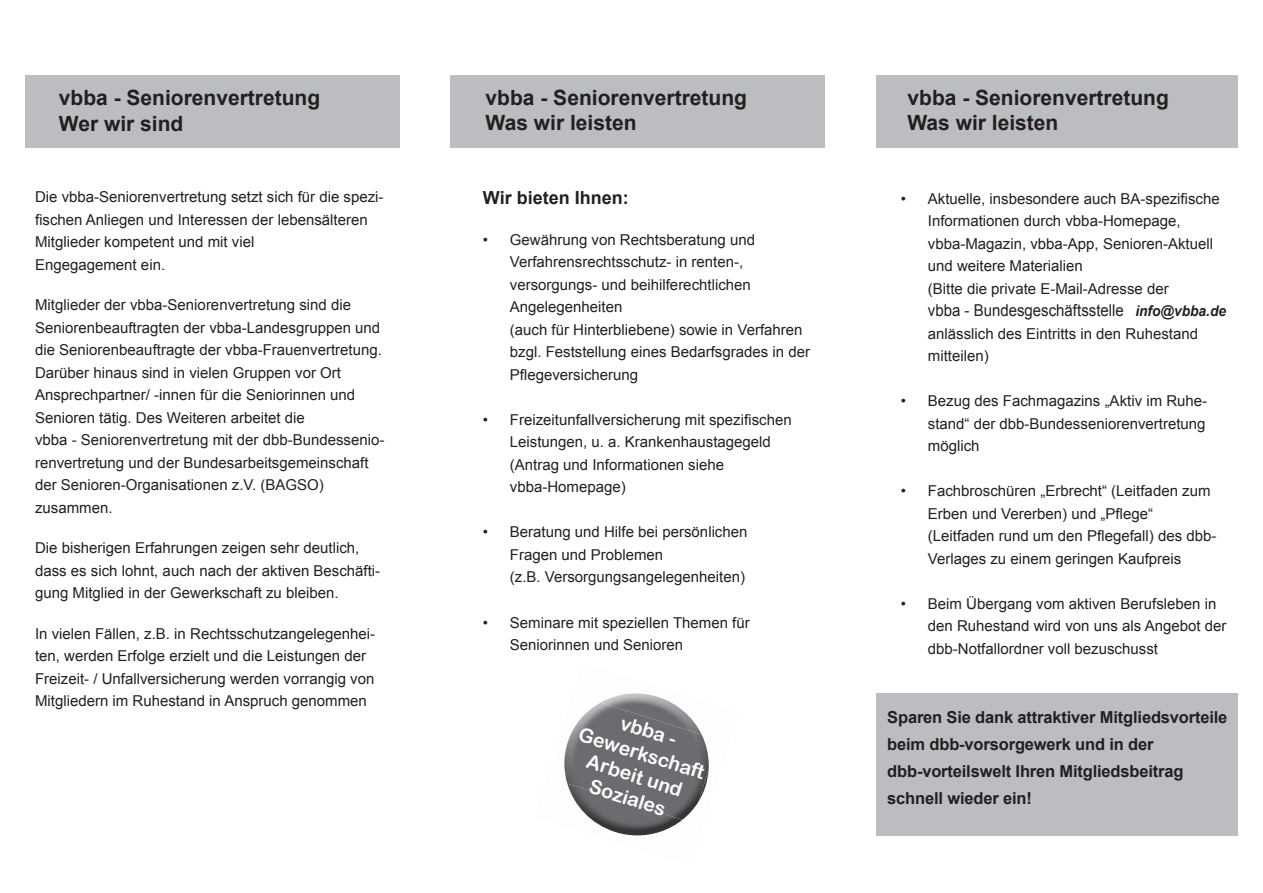
<style>
.page{position:relative;width:1263px;height:893px;background:#fff}
.page>*{position:absolute;margin:0;border:0;box-sizing:border-box;transform-origin:0 0}
.t1{font:700 21px/25.2px "Arial";color:#231f20}
.t2{font:19.5px/23.4px "Arial Rounded MT Bold";color:#fff;text-align:center}
.t3{font:700 18px "Arial";color:#231f20}
.t4{font:700 16.5px/27px "Arial";letter-spacing:-.01em;color:#231f20}
.t5{font:16.35px "Arial";color:#231f20;scale:.92 1}
.t6{font:15px/22.5px "Arial";color:#231f20}
.s1{font-weight:700;font-style:italic;font-size:14.7px}
</style>
<div class="page">
<div style="left:876px;top:75px;width:361px;height:73px;background:#bcbdc0"></div>
<div style="left:876px;top:693px;width:361px;height:143px;background:#bcbdc0"></div>
<div style="left:451px;top:75px;width:374px;height:73px;background:#bcbdc0"></div>
<img style="left:600px;top:693px;width:72px;height:10px">
<img style="left:592px;top:820px;width:90px;height:15px">
<img style="left:564px;top:703px;width:145px;height:117px">
<div style="left:26px;top:75px;width:374px;height:73px;background:#bcbdc0"></div>
<h1 class="t1" style="left:486px;top:85px;width:263px">vbba - Seniorenvertretung<br>Was wir leisten</h1>
<h1 class="t1" style="left:59px;top:86px;width:263px">vbba - Seniorenvertretung<br>Wer wir sind</h1>
<h1 class="t1" style="left:907px;top:85px;width:263px">vbba - Seniorenvertretung<br>Was wir leisten</h1>
<p class="t6" style="left:35px;top:186px;width:350px">Die vbba-Seniorenvertretung setzt sich für die spezi&shy;fischen Anliegen und Interessen der lebensälteren Mitglieder kompetent und mit viel<br>Engegagement ein.</p>
<p class="t6" style="left:35px;top:294px;width:351px">Mitglieder der vbba-Seniorenvertretung sind die Seniorenbeauftragten der vbba-Landesgruppen und die Seniorenbeauftragte der vbba-Frauenvertretung.<br>Darüber hinaus sind in vielen Gruppen vor Ort Ansprechpartner/ -innen für die Seniorinnen und Senioren tätig. Des Weiteren arbeitet die<br>vbba - Seniorenvertretung mit der dbb-Bundessenio&shy;renvertretung und der Bundesarbeitsgemeinschaft der Senioren-Organisationen z.V. (BAGSO) zusammen.</p>
<p class="t6" style="left:35px;top:537px;width:347px">Die bisherigen Erfahrungen zeigen sehr deutlich, dass es sich lohnt, auch nach der aktiven Beschäfti&shy;gung Mitglied in der Gewerkschaft zu bleiben.</p>
<p class="t6" style="left:35px;top:622px;width:342px">In vielen Fällen, z.B. in Rechtsschutzangelegenhei&shy;ten, werden Erfolge erzielt und die Leistungen der Freizeit- / Unfallversicherung werden vorrangig von Mitgliedern im Ruhestand in Anspruch genommen</p>
<p class="t3" style="left:483px;top:186px;width:147px">Wir bieten Ihnen:</p>
<p class="t6" style="left:510px;top:229px;width:302px;text-indent:-27px">• Gewährung von Rechtsberatung und Verfahrensrechtsschutz- in renten-, versorgungs- und beihilfe rechtlichen Angelegenheiten<br>(auch für Hinterbliebene) sowie in Verfahren bzgl. Feststellung eines Bedarfsgrades in der Pflegeversicherung</p>
<p class="t6" style="left:510px;top:409px;width:283px;text-indent:-27px">• Freizeitunfallversicherung mit spezifischen Leistungen, u. a. Krankenhaustagegeld (Antrag und Informationen siehe vbba-Homepage)</p>
<p class="t6" style="left:510px;top:521px;width:239px;text-indent:-27px">• Beratung und Hilfe bei persönlichen<br>Fragen und Problemen<br>(z.B. Versorgungsangelegenheiten)</p>
<p class="t6" style="left:510px;top:611px;width:241px;text-indent:-27px">• Seminare mit speziellen Themen für<br>Seniorinnen und Senioren</p>
<h2 class="t2" style="left:590px;top:699px;width:133px;rotate:18deg">vbba -<br>Gewerkschaft<br>Arbeit und<br>Soziales</h2>
<p class="t6" style="left:928px;top:187px;width:293px;text-indent:-27px">• Aktuelle, insbesondere auch BA-spezifische Informationen durch vbba-Homepage, vbba-Magazin, vbba-App, Senioren-Aktuell und weitere Materialien<br>(Bitte die private E-Mail-Adresse der</p>
<p class="t5" style="left:928px;top:300px;width:326px">vbba - Bundesgeschäftsstelle <span class="s1">info@vbba.de</span></p>
<p class="t6" style="left:928px;top:322px;width:272px">anlässlich des Eintritts in den Ruhestand mitteilen)</p>
<p class="t6" style="left:928px;top:390px;width:281px;text-align:justify;text-indent:-27px">• Bezug des Fachmagazins „Aktiv im Ruhe&shy;stand“ der dbb-Bundesseniorenvertretung möglich</p>
<p class="t6" style="left:928px;top:480px;width:290px;text-indent:-27px">• Fachbroschüren „Erbrecht“ (Leitfaden zum Erben und Vererben) und „Pflege“ (Leitfaden rund um den Pflegefall) des dbb-Verlages zu einem geringen Kaufpreis</p>
<p class="t6" style="left:928px;top:592px;width:300px;text-indent:-27px">• Beim Übergang vom aktiven Berufsleben in den Ruhestand wird von uns als Angebot der dbb-Notfallordner voll bezuschusst</p>
<p class="t4" style="left:887px;top:704px;width:342px">Sparen Sie dank attraktiver Mitgliedsvorteile beim dbb-vorsorgewerk und in der dbb-vorteilswelt Ihren Mitglieds beitrag schnell wieder ein!</p>
</div>
